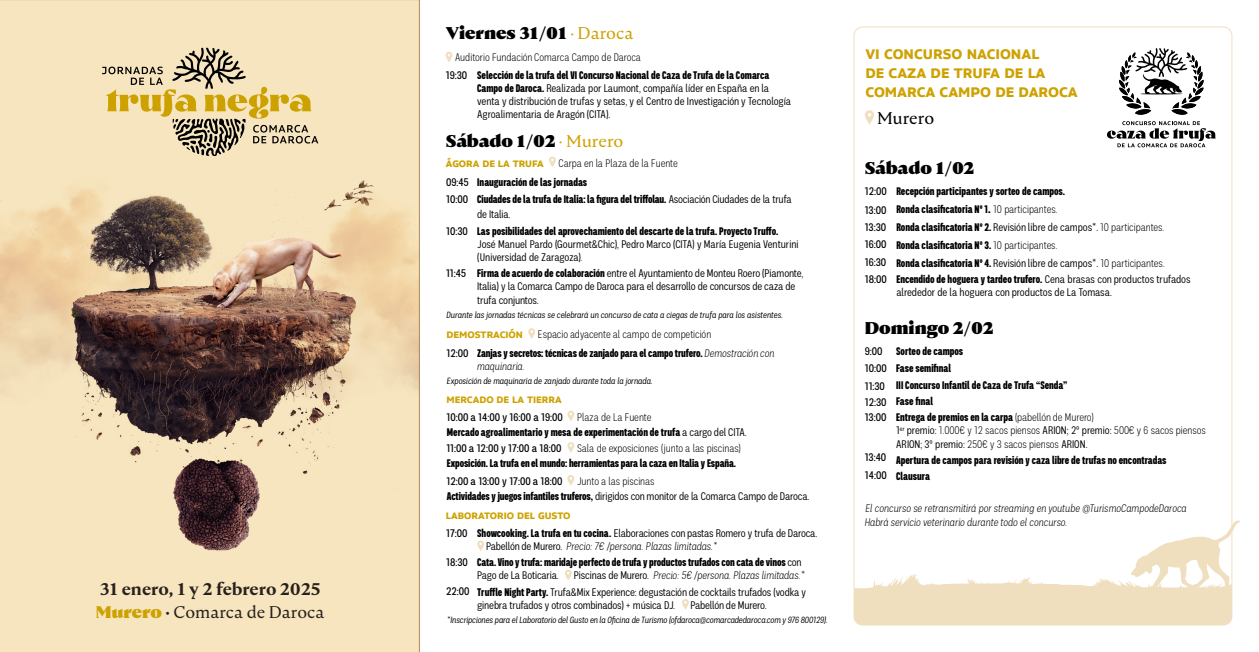
<style>
.page{position:relative;width:1259px;height:652px;background:#fff}
.page>*{position:absolute;margin:0;border:0;box-sizing:border-box;transform-origin:0 0}
.t1{font:900 17px "Nocturne Serif";color:#000}
.t2{font:17px "Nocturne Serif";color:#000}
.t3{font:600 16.9px "Nocturne Serif";color:#27201c}
.t4{font:16.9px "Nocturne Serif";color:#27201c}
.t5{font:700 16.7px/18.8px "Aalto Sans Essential";color:#cda200}
.t6{font:700 11.2px "Aalto Sans Essential";color:#cda200}
.t7{font:condensed 11px/13.2px "Palo";letter-spacing:-.015em;color:#000}
.t8{font:700 extra-condensed 11px/13.2px "Palo";letter-spacing:-.01em;color:#000}
.t9{font:300 condensed 11px/13.2px "Palo";letter-spacing:-.01em;color:#000}
.t10{font:500 condensed 11px "Palo";color:#000}
.t11{font:italic 300 condensed 11px "Palo";letter-spacing:-.01em;color:#000}
.t12{font:italic condensed 9px "Palo";letter-spacing:-.015em;color:#000}
.s1{font-weight:900;color:#cda200}
.s2{font-weight:600}
.s3{font-weight:400;color:#cda200}
.s4{font-weight:700;font-stretch:extra-condensed}
.s5{font-weight:400;font-stretch:condensed}
.s6{font-weight:300;font-style:italic}
.s7{font-weight:300;font-style:italic;font-stretch:condensed}
.s8{font-weight:400;font-style:normal}
.s9{font-weight:400}
.s10{font-stretch:condensed;font-size:12px}
.s11{font-weight:300;font-stretch:condensed}
</style>
<div class="page">
<svg style="left:549px;top:157px;width:7px;height:10px"></svg>
<svg style="left:528px;top:328px;width:7px;height:11px"></svg>
<svg style="left:567px;top:411px;width:7px;height:10px"></svg>
<svg style="left:567px;top:442px;width:7px;height:11px"></svg>
<svg style="left:567px;top:475px;width:7px;height:11px"></svg>
<svg style="left:477px;top:541px;width:7px;height:10px"></svg>
<svg style="left:682px;top:599px;width:7px;height:11px"></svg>
<svg style="left:565px;top:570px;width:7px;height:10px"></svg>
<svg style="left:445px;top:52px;width:7px;height:10px"></svg>
<svg style="left:854px;top:520px;width:385px;height:105px"></svg>
<svg style="left:865px;top:110px;width:9px;height:15px"></svg>
<svg style="left:1107px;top:48px;width:108px;height:99px"></svg>
<svg style="left:0;top:0;width:420px;height:652px;background:#d4bf9f"></svg>
<svg style="left:102px;top:47px;width:216px;height:110px;background:#d9c698"></svg>
<div style="left:71px;top:606px;width:278px;height:46px;background:#f7e5bf"></div>
<p class="t3" style="left:100px;top:578px;width:222px">31 enero, 1 y 2 febrero 2025</p>
<p class="t4" style="left:96px;top:601px;width:230px"><span class="s1">Murero</span> <span class="s2">·</span> Comarca de Daroca</p>
<p class="t1" style="left:446px;top:22px;width:189px">Viernes 31/01 <span class="s3">· Daroca</span></p>
<p class="t7" style="left:477px;top:68px;width:315px"><span class="s4">Selección de la trufa del VI Concurso Nacional de Caza de Trufa de la Comarca Campo de Daroca.</span> Realizada por Laumont, compañía líder en España en la venta y distribución de trufas y setas, y el Centro de Investigación y Tecnología Agroalimentaria de Aragón (CITA).</p>
<p class="t9" style="left:455px;top:51px;width:187px">Auditorio Fundación Comarca Campo de Daroca</p>
<p class="t10" style="left:446px;top:68px;width:23px">19:30</p>
<p class="t1" style="left:446px;top:130px;width:179px">Sábado 1/02 <span class="s3">· Murero</span></p>
<p class="t9" style="left:558px;top:157px;width:121px">Carpa en la Plaza de la Fuente</p>
<p class="t6" style="left:446px;top:158px;width:100px">ÁGORA DE LA TRUFA</p>
<p class="t10" style="left:446px;top:176px;width:24px">09:45</p>
<p class="t10" style="left:446px;top:193px;width:23px">10:00</p>
<p class="t10" style="left:446px;top:224px;width:23px">10:30</p>
<p class="t10" style="left:446px;top:267px;width:22px">11:45</p>
<p class="t8" style="left:477px;top:176px;width:112px">Inauguración de las jornadas</p>
<p class="t8" style="left:477px;top:192px;width:316px;line-height:14.4px">Ciudades de la trufa de Italia: la figura del triffolau. <span class="s5">Asociación Ciudades de la trufa de Italia.</span></p>
<p class="t7" style="left:477px;top:224px;width:323px"><span class="s4">Las posibilidades del aprovechamiento del descarte de la trufa. Proyecto Truffo.<br></span>José Manuel Pardo (Gourmet&amp;Chic), Pedro Marco (CITA) y María Eugenia Venturini (Universidad de Zaragoza)<span class="s6">.</span></p>
<p class="t7" style="left:477px;top:267px;width:327px"><span class="s4">Firma de acuerdo de colaboración</span> entre el Ayuntamiento de Monteu Roero (Piamonte,<br>Italia) y la Comarca Campo de Daroca para el desarrollo de concursos de caza de trufa conjuntos.</p>
<p class="t12" style="left:446px;top:310px;width:338px">Durante las jornadas técnicas se celebrará un concurso de cata a ciegas de trufa para los asistentes.</p>
<p class="t6" style="left:446px;top:329px;width:78px">DEMOSTRACIÓN</p>
<p class="t9" style="left:538px;top:328px;width:175px">Espacio adyacente al campo de competición</p>
<p class="t8" style="left:477px;top:346px;width:299px">Zanjas y secretos: técnicas de zanjado para el campo trufero. <span class="s7">Demostración con maquinaria.</span></p>
<p class="t12" style="left:447px;top:375px;width:207px">Exposición de maquinaria de zanjado durante toda la jornada.</p>
<p class="t10" style="left:446px;top:411px;width:118px">10:00 a 14:00 y 16:00 a 19:00</p>
<p class="t10" style="left:446px;top:442px;width:116px">11:00 a 12:00 y 17:00 a 18:00</p>
<p class="t10" style="left:446px;top:475px;width:118px">12:00 a 13:00 y 17:00 a 18:00</p>
<p class="t10" style="left:446px;top:346px;width:24px">12:00</p>
<p class="t6" style="left:446px;top:393px;width:117px">MERCADO DE LA TIERRA</p>
<p class="t9" style="left:577px;top:410px;width:76px">Plaza de La Fuente</p>
<p class="t9" style="left:577px;top:442px;width:165px">Sala de exposiciones (junto a las piscinas)</p>
<p class="t9" style="left:577px;top:475px;width:79px">Junto a las piscinas</p>
<p class="t8" style="left:447px;top:425px;width:301px">Mercado agroalimentario y mesa de experimentación de trufa <span class="s5">a cargo del CITA.</span></p>
<p class="t8" style="left:447px;top:457px;width:291px">Exposición. La trufa en el mundo: herramientas para la caza en Italia y España.</p>
<p class="t7" style="left:447px;top:489px;width:364px"><span class="s4">Actividades y juegos infantiles truferos,</span> dirigidos con monitor de la Comarca Campo de Daroca.</p>
<p class="t6" style="left:446px;top:509px;width:126px">LABORATORIO DEL GUSTO</p>
<p class="t7" style="left:486px;top:526px;width:333px;text-indent:-9px"><span class="s4">Showcooking. La trufa en tu cocina.</span> Elaboraciones con pastas Romero y trufa de Daroca.<br>Pabellón de Murero. <span class="s6">Precio: 7€ /persona. Plazas limitadas.*</span></p>
<p class="t8" style="left:477px;top:556px;width:326px">Cata. Vino y trufa: maridaje perfecto de trufa y productos trufados con cata de vinos <span class="s5">con<br>Pago de La Boticaria.</span></p>
<p class="t10" style="left:446px;top:527px;width:23px">17:00</p>
<p class="t10" style="left:446px;top:556px;width:23px">18:30</p>
<p class="t11" style="left:574px;top:569px;width:232px"><span class="s8">Piscinas de Murero.</span> Precio: 5€ /persona. Plazas limitadas.*</p>
<p class="t7" style="left:477px;top:585px;width:330px"><span class="s4">Truffle Night Party.</span> Trufa&amp;Mix Experience: degustación de cocktails trufados (vodka y ginebra trufados y otros combinados) + música DJ.</p>
<p class="t10" style="left:446px;top:585px;width:25px">22:00</p>
<p class="t12" style="left:447px;top:615px;width:382px">*Inscripciones para el Laboratorio del Gusto en la Oficina de Turismo (ofdaroca@comarcadedaroca.com y 976 800129).</p>
<p class="t7" style="left:690px;top:598px;width:78px">Pabellón de Murero.</p>
<p class="t5" style="left:865px;top:44px;width:214px">VI CONCURSO NACIONAL<br>DE CAZA DE TRUFA DE LA<br>COMARCA CAMPO DE DAROCA</p>
<p class="t2" style="left:877px;top:106px;width:59px">Murero</p>
<p class="t1" style="left:864px;top:157px;width:111px">Sábado 1/02</p>
<p class="t10" style="left:865px;top:185px;width:24px">12:00</p>
<p class="t10" style="left:865px;top:203px;width:23px">13:00</p>
<p class="t10" style="left:865px;top:221px;width:23px">13:30</p>
<p class="t10" style="left:865px;top:238px;width:23px">16:00</p>
<p class="t10" style="left:865px;top:256px;width:23px">16:30</p>
<p class="t10" style="left:865px;top:272px;width:23px">18:00</p>
<p class="t1" style="left:865px;top:317px;width:130px">Domingo 2/02</p>
<p class="t8" style="left:896px;top:344px;width:69px">Sorteo de campos</p>
<p class="t8" style="left:896px;top:361px;width:56px">Fase semifinal</p>
<p class="t8" style="left:896px;top:379px;width:173px">III Concurso Infantil de Caza de Trufa “Senda”</p>
<p class="t8" style="left:896px;top:395px;width:38px">Fase final</p>
<p class="t9" style="left:896px;top:411px;width:311px"><span class="s4">Entrega de premios en la carpa</span> (pabellón de Murero)<br><span class="s9">1</span><sup>er</sup> <span class="s9">premio:</span> 1.000€ y 12 sacos piensos <span class="s9">ARION; 2º premio:</span> 500€ y 6 sacos piensos<br><span class="s9">ARION; 3º premio:</span> 250€ y 3 sacos piensos <span class="s9">ARION.</span></p>
<p class="t8" style="left:896px;top:453px;width:272px">Apertura de campos para revisión y caza libre de trufas no encontradas</p>
<p class="t8" style="left:896px;top:469px;width:35px">Clausura</p>
<p class="t8" style="left:896px;top:185px;width:170px">Recepción participantes y sorteo de campos.</p>
<p class="t8" style="left:896px;top:203px;width:163px">Ronda clasificatoria Nº 1<span class="s10">.</span> <span class="s11">10 participantes.</span></p>
<p class="t8" style="left:896px;top:220px;width:269px">Ronda clasificatoria Nº 2. <span class="s5">Revisión libre de campos*.</span> <span class="s11">10 participantes.</span></p>
<p class="t8" style="left:896px;top:238px;width:162px">Ronda clasificatoria Nº 3. <span class="s11">10 participantes.</span></p>
<p class="t8" style="left:896px;top:256px;width:270px">Ronda clasificatoria Nº 4. <span class="s5">Revisión libre de campos*.</span> <span class="s11">10 participantes.</span></p>
<p class="t7" style="left:896px;top:272px;width:296px"><span class="s4">Encendido de hoguera y tardeo trufero.</span> Cena brasas con productos trufados alrededor de la hoguera con productos de La Tomasa.</p>
<p class="t10" style="left:865px;top:344px;width:19px">9:00</p>
<p class="t10" style="left:865px;top:361px;width:23px">10:00</p>
<p class="t10" style="left:865px;top:379px;width:22px">11:30</p>
<p class="t10" style="left:865px;top:395px;width:23px">12:30</p>
<p class="t10" style="left:865px;top:411px;width:23px">13:00</p>
<p class="t10" style="left:865px;top:451px;width:23px">13:40</p>
<p class="t10" style="left:865px;top:469px;width:23px">14:00</p>
<p class="t11" style="left:865px;top:501px;width:323px">El concurso se retransmitirá por streaming en youtube @TurismoCampodeDaroca</p>
<p class="t11" style="left:864px;top:516px;width:204px">Habrá servicio veterinario durante todo el concurso.</p>
</div>
